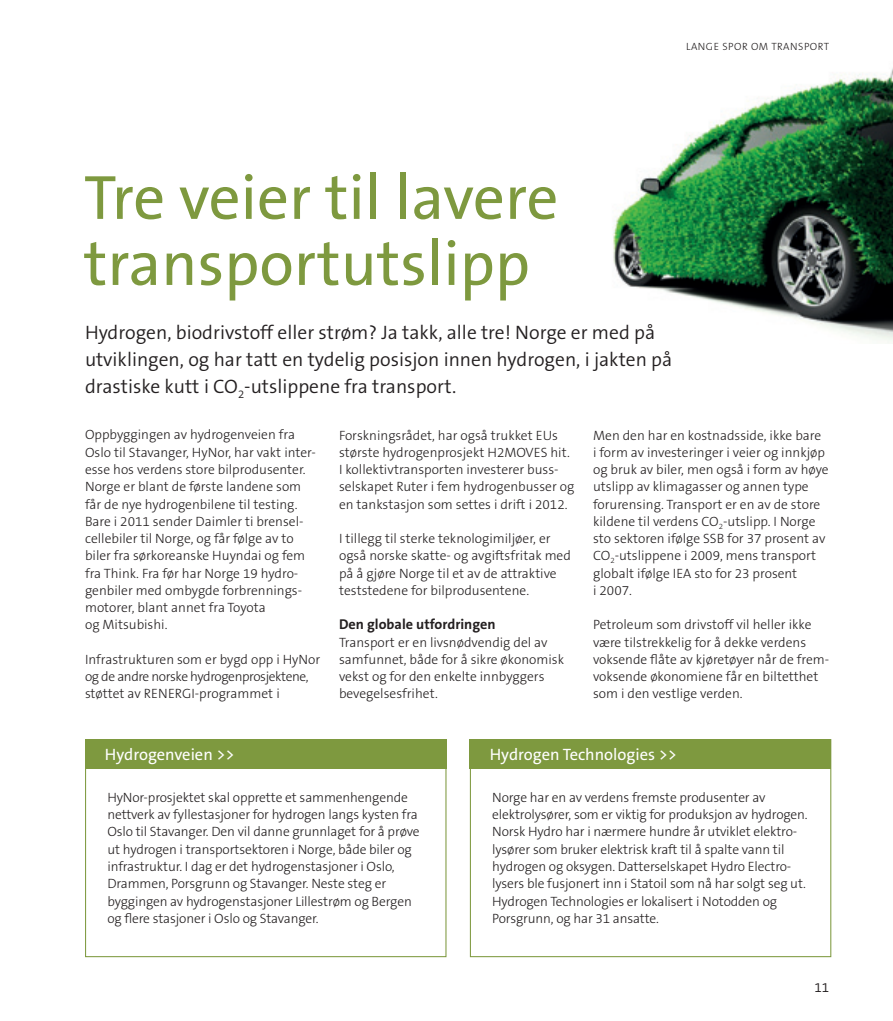
<style>
.page{position:relative;width:893px;height:1021px;background:#fff}
.page>*{position:absolute;margin:0;border:0;box-sizing:border-box;transform-origin:0 0}
.t1{font:63px/66px "The Sans B5 Plain";color:#7e993f}
.t2{font:300 19.5px/27px "The Sans B4";color:#231f20}
.t3{font:16.5px "The Sans B5 Plain";color:#fff}
.t4{font:700 14.25px "The Sans B7";color:#231f20}
.t5{font:300 13.5px/17.2px "The Sans B3";color:#231f20}
.t6{font:300 13.5px "The Sans B4";color:#231f20}
.t7{font:300 10.5px "The Sans B3";color:#231f20}
</style>
<div class="page">
<img style="left:613px;top:68px;width:280px;height:275px">
<div style="left:85px;top:739px;width:361px;height:30px;background:#7e993f"></div>
<div style="left:470px;top:739px;width:361px;height:30px;background:#7e993f"></div>
<p class="t7" style="left:686px;top:41px;width:13px">Lange</p>
<p class="t7" style="left:722px;top:41px;width:8px">spor</p>
<p class="t7" style="left:751px;top:41px;width:34px">om transpor</p>
<p class="t7" style="left:824px;top:41px;width:7px">t</p>
<h1 class="t1" style="left:84px;top:167px;width:476px">Tre veier til lavere transportutslipp</h1>
<h2 class="t2" style="left:85px;top:319px;width:589px">Hydrogen, biodrivstoff eller strøm? Ja takk, alle tre! Norge er med på utviklingen, og har tatt en tydelig posisjon innen hydrogen, i jakten på drastiske kutt i CO<sub>2</sub>-utslippene fra transport.</h2>
<p class="t5" style="left:85px;top:427px;width:232px">Oppbyggingen av hydrogenveien fra Oslo til Stavanger, HyNor, har vakt inter&shy;esse hos verdens store bilprodusenter.<br>Norge er blant de første landene som får de nye hydrogenbilene til testing.<br>Bare i 2011 sender Daimler ti brensel&shy;cellebiler til Norge, og får følge av to biler fra sørkoreanske Huyndai og fem fra Think. Fra før har Norge 19 hydro&shy;genbiler med ombygde forbrennings&shy;motorer, blant annet fra Toyota<br>og Mitsubishi.</p>
<p class="t5" style="left:85px;top:651px;width:237px">I nfrastrukturen som er bygd opp i HyNor og de andre norske hydrogenprosjektene, støttet av RENERGI -programmet i</p>
<p class="t5" style="left:339px;top:427px;width:237px">Forskningsrådet, har også trukket EUs største hydrogenprosjekt H2MOVES hit.<br>I kollektivtransporten investerer buss&shy;selskapet Ruter i fem hydrogenbusser og en tankstasjon som settes i drift i 2012.</p>
<p class="t5" style="left:339px;top:530px;width:233px">I tillegg til sterke teknologimiljøer, er også norske skatte- og avgiftsfritak med på å gjøre Norge til et av de attraktive teststedene for bilprodusentene.</p>
<p class="t4" style="left:339px;top:617px;width:158px">Den globale utfordringen</p>
<p class="t5" style="left:339px;top:634px;width:227px">Transport er en livsnødvendig del av samfunnet, både for å sikre økonomisk vekst og for den enkelte innbyggers bevegelsesfrihet.</p>
<p class="t5" style="left:593px;top:427px;width:237px">Men den har en kostnadsside, ikke bare<br>i form av investeringer i veier og innkjøp og bruk av biler, men også i form av høye utslipp av klimagasser og annen type forurensing. Transport er en av de store kildene til verdens CO<sub>2</sub>-utslipp. I Norge sto sektoren ifølge SSB for 37 prosent av CO<sub>2</sub>-utslippene i 2009, mens transport globalt ifølge I EA sto for 23 prosent<br>i 2007.</p>
<p class="t5" style="left:593px;top:616px;width:238px">Petroleum som drivstoff vil heller ikke være tilstrekkelig for å dekke verdens voksende flåte av kjøretøyer når de frem&shy;voksende økonomiene får en biltetthet som i den vestlige verden.</p>
<p class="t3" style="left:105px;top:745px;width:131px">Hydrogenveien &gt;&gt;</p>
<p class="t3" style="left:490px;top:745px;width:189px">Hydrogen Technologies &gt;&gt;</p>
<p class="t5" style="left:107px;top:789px;width:314px">HyNor-prosjektet skal opprette et sammenhengende nettverk av fyllestasjoner for hydrogen langs kysten fra Oslo til Stavanger. Den vil danne grunnlaget for å prøve ut hydrogen i transportsektoren i Norge, både biler og infrastruktur. I dag er det hydrogenstasjoner i Oslo, Drammen, Porsgrunn og Stavanger. Neste steg er byggingen av hydrogenstasjoner Lillestrøm og Bergen og flere stasjoner i Oslo og Stavanger.</p>
<p class="t5" style="left:492px;top:789px;width:317px">Norge har en av verdens fremste produsenter av elektrolysører, som er viktig for produksjon av hydrogen.<br>Norsk Hydro har i nærmere hundre år utviklet elektro&shy;lysører som bruker elektrisk kraft til å spalte vann til hydrogen og oksygen. Datterselskapet Hydro Electro&shy;lysers ble fusjonert inn i Statoil som nå har solgt seg ut.<br>Hydrogen Technologies er lokalisert i Notodden og Porsgrunn, og har 31 ansatte.</p>
<p class="t6" style="left:814px;top:980px;width:16px">11</p>
</div>
